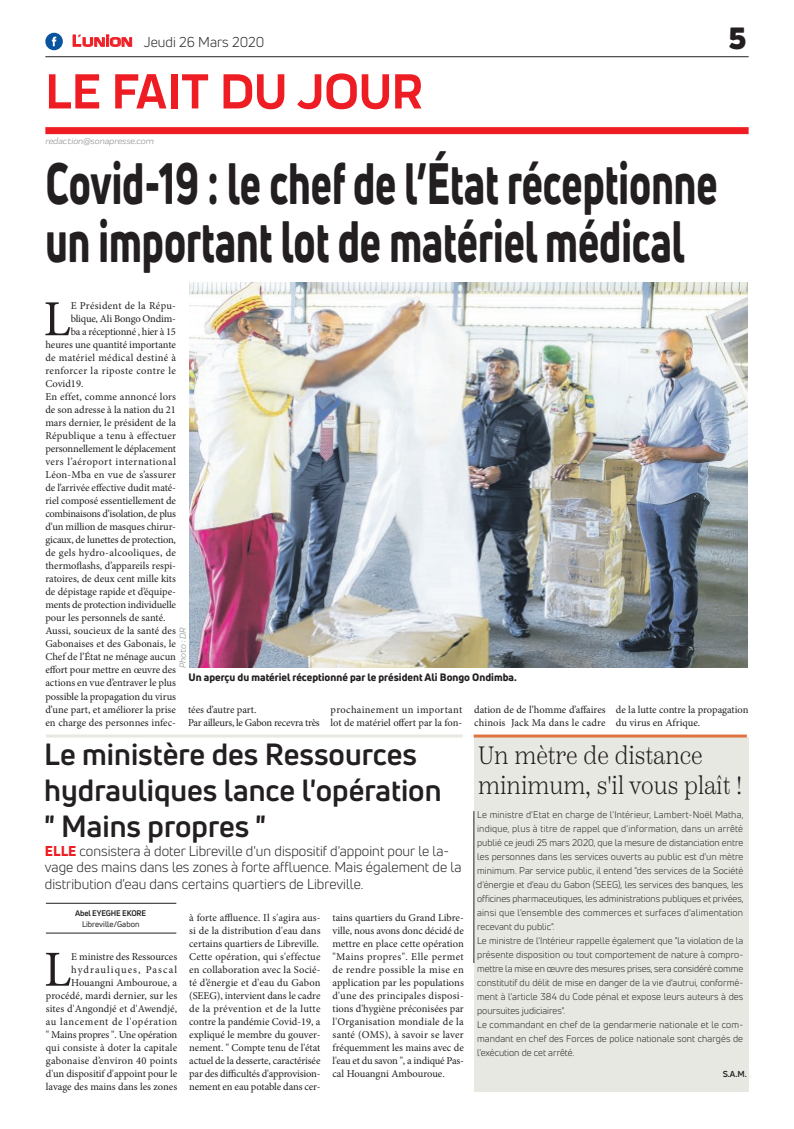
<style>
.page{position:relative;width:794px;height:1129px;background:#fff}
.page>*{position:absolute;margin:0;border:0;box-sizing:border-box;transform-origin:0 0}
.t1{font:800 57px/57px "Uni Neue";color:#231f20;scale:.7 1}
.t2{font:700 51px "Praktika";color:#ee1d23}
.t3{font:50.5px "Minion Pro";color:#231f20}
.t4{font:700 30px/36px "Uni Neue";color:#231f20}
.t5{font:900 30px "Uni Neue";color:#231f20}
.t6{font:300 25px/30px "Scotch Text";color:#231f20;scale:.9 1}
.t7{font:14px/16.8px "Uni Neue";color:#231f20}
.t8{font:10.5px/13px "Minion Pro";color:#231f20}
.t9{font:10.5px/13px "Minion Pro";letter-spacing:-.02em;color:#231f20}
.t10{font:10.5px "Minion Pro";letter-spacing:.025em;color:#231f20}
.t11{font:800 10.5px "Uni Neue";color:#231f20}
.t12{font:10.5px "Minion Pro";letter-spacing:-.025em;color:#231f20}
.t13{font:10.5px "Minion Pro";letter-spacing:.045em;color:#231f20}
.t14{font:10.5px "Minion Pro";letter-spacing:.035em;color:#231f20}
.t15{font:10.5px "Minion Pro";letter-spacing:.03em;color:#231f20}
.t16{font:10.5px "Minion Pro";letter-spacing:.02em;color:#231f20}
.t17{font:9.5px/14px "Uni Neue";letter-spacing:.005em;color:#231f20}
.t18{font:italic 9px "Praktika";color:#818386}
.t19{font:700 8.5px "Uni Neue";color:#231f20}
.t20{font:8px "Uni Neue";color:#231f20}
.t21{font:700 8px "Uni Neue";letter-spacing:-.02em;color:#231f20}
.s1{font-family:"Eurostile";font-weight:600;font-size:15px;color:#ee1d23}
.s2{font-family:"Eurostile";font-weight:600;font-size:11.4px;color:#ee1d23}
.s3{font-weight:800;color:#ee1d23}
</style>
<div class="page">
<hr style="left:45px;top:56px;width:703px;height:1px;background:#231f20">
<img style="left:189px;top:283px;width:558px;height:384px">
<svg style="left:72px;top:34px;width:60px;height:13px"></svg>
<div style="left:45px;top:33px;width:18px;height:17px;background:#08549e;border-radius:50%"></div>
<svg style="left:52px;top:37px;width:4px;height:9px"></svg>
<div style="left:45px;top:127px;width:703px;height:7px;background:#ee1d23"></div>
<div style="left:474px;top:737px;width:274px;height:354px;background:#e7e8e2"></div>
<hr style="left:473px;top:734px;width:274px;height:3px;background:#e0743e">
<hr style="left:473px;top:811px;width:1px;height:151px;background:#231f20">
<hr style="left:46px;top:734px;width:417px;height:3px;background:#e7e8e2">
<hr style="left:46px;top:932px;width:130px;height:1px;background:#231f20">
<hr style="left:46px;top:902px;width:130px;height:1px;background:#231f20">
<h3 class="t7" style="left:72px;top:33px;width:194px"><span class="s1">L</span><span class="s2">UNION</span> Jeudi 26 Mars 2020</h3>
<h3 class="t5" style="left:728px;top:17px;width:19px">5</h3>
<h2 class="t2" style="left:45px;top:51px;width:378px">LE FAIT DU JOUR</h2>
<p class="t18" style="left:45px;top:135px;width:110px">redaction@sonapresse.com</p>
<h1 class="t1" style="left:45px;top:155px;width:962px">Covid-19 : le chef de l’État réceptionne un important lot de matériel médical</h1>
<h3 class="t3" style="left:44px;top:285px;width:29px">L</h3>
<p class="t10" style="left:71px;top:299px;width:107px">E Président de la Répu-</p>
<p class="t8" style="left:71px;top:312px;width:107px">blique, Ali Bongo Ondim-</p>
<p class="t9" style="left:71px;top:325px;width:107px">ba a réceptionné , hier à 15</p>
<p class="t8" style="left:45px;top:338px;width:132px">heures une quantité importante</p>
<p class="t10" style="left:45px;top:351px;width:132px">de matériel médical destiné à</p>
<p class="t14" style="left:45px;top:364px;width:132px">renforcer la riposte contre le</p>
<p class="t8" style="left:45px;top:377px;width:40px">Covid19.</p>
<p class="t8" style="left:45px;top:390px;width:132px">En effet, comme annoncé lors</p>
<p class="t8" style="left:45px;top:403px;width:132px">de son adresse à la nation du 21</p>
<p class="t8" style="left:45px;top:416px;width:132px">mars dernier, le président de la</p>
<p class="t10" style="left:45px;top:429px;width:132px">République a tenu à effectuer</p>
<p class="t8" style="left:45px;top:442px;width:132px">personnellement le déplacement</p>
<p class="t13" style="left:45px;top:455px;width:132px">vers l’aéroport international</p>
<p class="t16" style="left:45px;top:468px;width:132px">Léon-Mba en vue de s’assurer</p>
<p class="t8" style="left:45px;top:481px;width:132px">de l’arrivée effective dudit maté-</p>
<p class="t8" style="left:45px;top:494px;width:132px">riel composé essentiellement de</p>
<p class="t12" style="left:45px;top:507px;width:132px">combinaisons d’isolation, de plus</p>
<p class="t8" style="left:45px;top:520px;width:132px">d’un million de masques chirur-</p>
<p class="t9" style="left:45px;top:533px;width:132px">gicaux, de lunettes de protection,</p>
<p class="t15" style="left:45px;top:546px;width:132px">de gels hydro-alcooliques, de</p>
<p class="t8" style="left:45px;top:559px;width:132px">thermoflashs, d’appareils respi-</p>
<p class="t8" style="left:45px;top:572px;width:132px">ratoires, de deux cent mille kits</p>
<p class="t8" style="left:45px;top:585px;width:132px">de dépistage rapide et d’équipe-</p>
<p class="t8" style="left:45px;top:598px;width:132px">ments de protection individuelle</p>
<p class="t8" style="left:45px;top:611px;width:122px">pour les personnels de santé.</p>
<p class="t8" style="left:45px;top:624px;width:132px">Aussi, soucieux de la santé des</p>
<p class="t8" style="left:45px;top:637px;width:132px">Gabonaises et des Gabonais, le</p>
<p class="t8" style="left:45px;top:650px;width:132px">Chef de l’État ne ménage aucun</p>
<p class="t8" style="left:45px;top:663px;width:132px">effort pour mettre en œuvre des</p>
<p class="t8" style="left:45px;top:676px;width:132px">actions en vue d’entraver le plus</p>
<p class="t8" style="left:45px;top:689px;width:132px">possible la propagation du virus</p>
<p class="t8" style="left:45px;top:702px;width:132px">d’une part, et améliorer la prise</p>
<p class="t8" style="left:45px;top:715px;width:132px">en charge des personnes infec-</p>
<p class="t18" style="left:176px;top:667px;width:41px;rotate:-90deg">Photo : DR</p>
<p class="t11" style="left:189px;top:669px;width:330px">Un aperçu du matériel réceptionné par le président Ali Bongo Ondimba.</p>
<p class="t9" style="left:188px;top:702px;width:133px">tées d’autre part.<br>Par ailleurs, le Gabon recevra très</p>
<p class="t8" style="left:331px;top:702px;width:133px">prochainement un important lot de matériel offert par la fon-</p>
<p class="t8" style="left:474px;top:702px;width:133px">dation de de l’homme d’affaires chinois Jack Ma dans le cadre</p>
<p class="t8" style="left:616px;top:702px;width:134px">de la lutte contre la propagation du virus en Afrique.</p>
<h3 class="t4" style="left:44px;top:735px;width:399px">Le ministère des Ressources hydrauliques lance l'opération " Mains propres "</h3>
<h3 class="t7" style="left:45px;top:842px;width:418px"><span class="s3">ELLE</span> consistera à doter Libreville d'un dispositif d'appoint pour le la&shy;vage des mains dans les zones à forte affluence. Mais également de la distribution d'eau dans certains quartiers de Libreville.</h3>
<p class="t21" style="left:75px;top:908px;width:72px">Abel EYEGHE EKORE</p>
<p class="t20" style="left:82px;top:918px;width:59px">Libreville/Gabon</p>
<p class="t8" style="left:46px;top:949px;width:133px;text-align:right">E ministre des Ressources hydrauliques, Pascal<br>Houangni Ambouroue, a procédé, mardi dernier, sur les sites d'Angondjé et d'Awendjé, au lancement de l'opération " Mains propres ". Une opération qui consiste à doter la capitale gabonaise d’environ 40 points d'un dispositif d'appoint pour le lavage des mains dans les zones</p>
<h3 class="t3" style="left:44px;top:935px;width:29px">L</h3>
<p class="t8" style="left:189px;top:910px;width:133px">à forte affluence. Il s'agira aus&shy;si de la distribution d'eau dans certains quartiers de Libreville.<br>Cette opération, qui s'effectue en collaboration avec la Socié&shy;té d’énergie et d'eau du Gabon (SEEG), intervient dans le cadre de la prévention et de la lutte contre la pandémie Covid-19, a expliqué le membre du gouver&shy;nement. " Compte tenu de l'état actuel de la desserte, caractérisée par des difficultés d'approvision&shy;nement en eau potable dans cer-</p>
<p class="t8" style="left:332px;top:910px;width:133px;text-align:justify">tains quartiers du Grand Libre&shy;ville, nous avons donc décidé de mettre en place cette opération "Mains propres". Elle permet de rendre possible la mise en application par les populations d'une des principales disposi&shy;tions d'hygiène préconisées par l'Organisation mondiale de la santé (OMS), à savoir se laver fréquemment les mains avec de l'eau et du savon ", a indiqué Pas&shy;cal Houangni Ambouroue.</p>
<h3 class="t6" style="left:478px;top:740px;width:295px">Un mètre de distance minimum, s'il vous plaît !</h3>
<p class="t17" style="left:477px;top:807px;width:268px">Le ministre d'Etat en charge de l'Intérieur, Lambert-Noël Matha, indique, plus à titre de rappel que d'information, dans un arrêté publié ce jeudi 25 mars 2020, que la mesure de distanciation entre les personnes dans les services ouverts au public est d'un mètre minimum. Par service public, il entend "des services de la Société d'énergie et d'eau du Gabon (SEEG), les services des banques, les officines pharmaceutiques, les administrations publiques et privées, ainsi que l'ensemble des commerces et surfaces d'alimentation recevant du public".<br>Le ministre de l'Intérieur rappelle également que "la violation de la présente disposition ou tout comportement de nature à compro&shy;mettre la mise en œuvre des mesures prises, sera considéré comme constitutif du délit de mise en danger de la vie d'autrui, conformé&shy;ment à l'article 384 du Code pénal et expose leurs auteurs à des poursuites judiciaires".<br>Le commandant en chef de la gendarmerie nationale et le com&shy;mandant en chef des Forces de police nationale sont chargés de l'exécution de cet arrêté.</p>
<p class="t19" style="left:722px;top:1068px;width:26px">S.A.M.</p>
</div>
